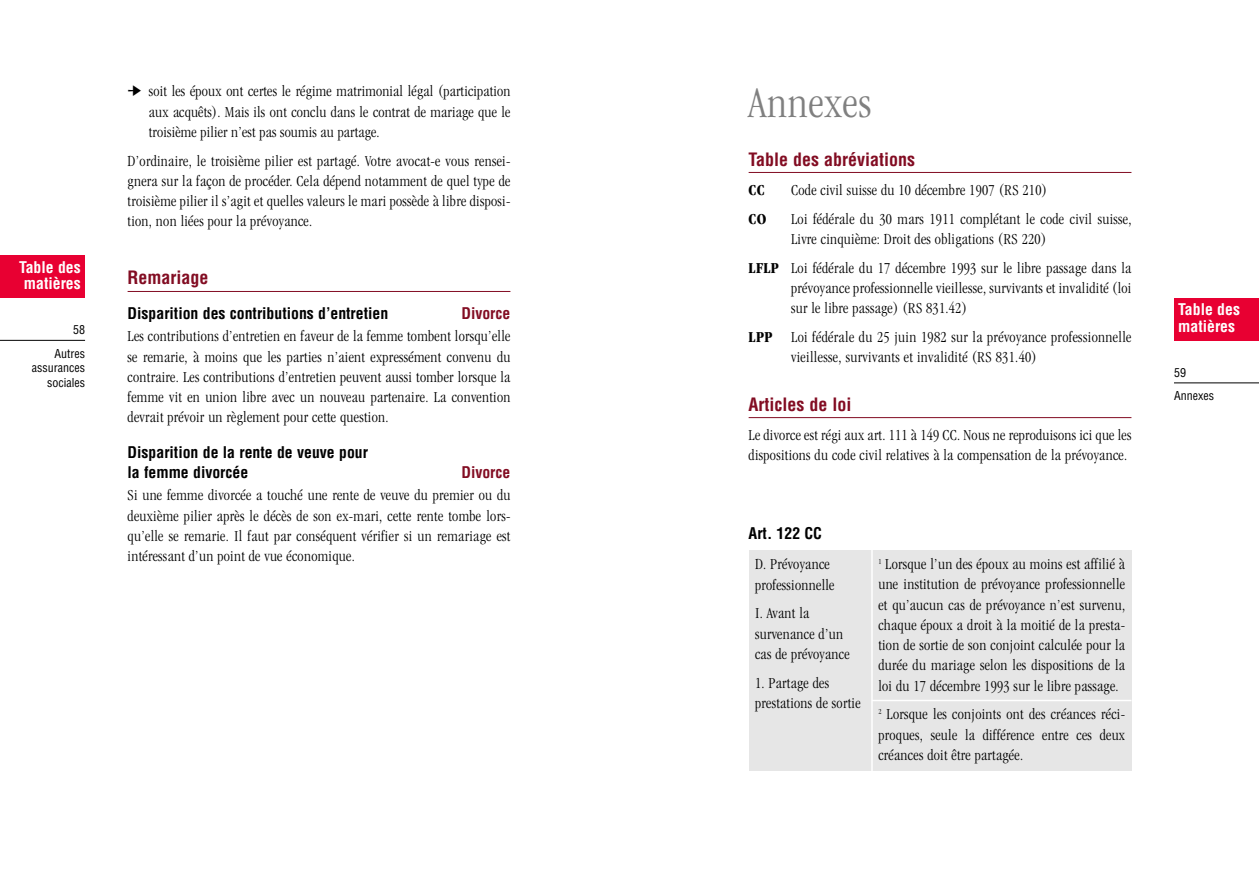
<style>
.page{position:relative;width:1259px;height:893px;background:#fff}
.page>*{position:absolute;margin:0;border:0;box-sizing:border-box;transform-origin:0 0}
.t1{font:300 condensed 45px "Garamond";letter-spacing:.02em;color:#808080}
.t2{font:700 condensed 18px "Helvetica";color:#820c22}
.t3{font:300 condensed 15.75px/20.2px "Garamond";letter-spacing:.02em;color:#000;text-align:justify}
.t4{font:700 condensed 15.75px/20.2px "Helvetica";color:#000}
.t5{font:700 condensed 15.75px/16.5px "Helvetica";color:#fff;text-align:center}
.t6{font:700 condensed 15.75px "Helvetica";color:#820c22}
.t7{font:700 condensed 15.75px "Garamond";color:#000}
.t8{font:condensed 12px/14.4px "Helvetica";color:#000;text-align:right}
.s1{font-weight:700}
</style>
<div class="page">
<div style="left:748px;top:550px;width:383px;height:220px;background:#e6e6e6"></div>
<hr style="left:1174px;top:382px;width:84px;height:1px;background:#000">
<hr style="left:748px;top:172px;width:383px;height:1px;background:#820c22">
<hr style="left:748px;top:417px;width:383px;height:1px;background:#820c22">
<hr style="left:0;top:340px;width:85px;height:1px;background:#000">
<hr style="left:128px;top:291px;width:382px;height:1px;background:#820c22">
<hr style="left:871px;top:535px;width:1px;height:251px;background:#fff">
<hr style="left:872px;top:699px;width:259px;height:2px;background:#fff">
<div style="left:0;top:255px;width:85px;height:43px;background:#e80032"></div>
<div style="left:1174px;top:298px;width:84px;height:42px;background:#e80032"></div>
<p class="t5" style="left:19px;top:260px;width:63px">Table des matières</p>
<p class="t8" style="left:73px;top:324px;width:13px">58</p>
<p class="t8" style="left:32px;top:347px;width:55px">Autres assurances sociales</p>
<p class="t3" style="left:149px;top:82px;width:363px;text-indent:-21px">➔ soit les époux ont certes le régime matrimonial légal (participation aux acquêts). Mais ils ont conclu dans le contrat de mariage que le troisième pilier n’est pas soumis au partage.</p>
<p class="t3" style="left:128px;top:151px;width:384px">D’ordinaire, le troisième pilier est partagé. Votre avocat-e vous rensei&shy;gnera sur la façon de procéder. Cela dépend notamment de quel type de troisième pilier il s’agit et quelles valeurs le mari possède à libre disposi&shy;tion, non liées pour la prévoyance.</p>
<p class="t2" style="left:128px;top:270px;width:82px">Remariage</p>
<p class="t4" style="left:128px;top:304px;width:262px">Disparition des contributions d’entretien</p>
<p class="t6" style="left:461px;top:307px;width:50px">Divorce</p>
<p class="t3" style="left:128px;top:327px;width:384px">Les contributions d’entretien en faveur de la femme tombent lorsqu’elle se remarie, à moins que les parties n’aient expressément convenu du contraire. Les contributions d’entretien peuvent aussi tomber lorsque la femme vit en union libre avec un nouveau partenaire. La convention devrait prévoir un règlement pour cette question.</p>
<p class="t4" style="left:128px;top:443px;width:242px">Disparition de la rente de veuve pour la femme divorcée</p>
<p class="t6" style="left:461px;top:466px;width:50px">Divorce</p>
<p class="t3" style="left:128px;top:486px;width:384px">Si une femme divorcée a touché une rente de veuve du premier ou du deuxième pilier après le décès de son ex-mari, cette rente tombe lors&shy;qu’elle se remarie. Il faut par conséquent vérifier si un remariage est intéressant d’un point de vue économique.</p>
<h1 class="t1" style="left:748px;top:85px;width:124px">Annexes</h1>
<p class="t2" style="left:748px;top:152px;width:168px">Table des abréviations</p>
<p class="t7" style="left:748px;top:184px;width:18px">CC</p>
<p class="t3" style="left:791px;top:181px;width:257px">Code civil suisse du 10 décembre 1907 (RS 210)</p>
<p class="t7" style="left:748px;top:212px;width:19px">CO</p>
<p class="t3" style="left:791px;top:209px;width:342px">Loi fédérale du 30 mars 1911 complétant le code civil suisse,<br>Livre cinquième: Droit des obligations (RS 220)</p>
<p class="t3" style="left:791px;top:258px;width:342px;text-indent:-43px"><span class="s1">LFLP</span> Loi fédérale du 17 décembre 1993 sur le libre passage dans la prévoyance professionnelle vieillesse, survivants et invalidité (loi sur le libre passage) (RS 831.42)</p>
<p class="t3" style="left:791px;top:328px;width:342px;text-indent:-43px"><span class="s1">LPP</span> Loi fédérale du 25 juin 1982 sur la prévoyance professionnelle vieillesse, survivants et invalidité (RS 831.40)</p>
<p class="t2" style="left:748px;top:397px;width:104px">Articles de loi</p>
<p class="t3" style="left:748px;top:426px;width:384px">Le divorce est régi aux art. 111 à 149 CC. Nous ne reproduisons ici que les dispositions du code civil relatives à la compensation de la prévoyance.</p>
<p class="t4" style="left:748px;top:525px;width:75px">Art. 122 CC</p>
<p class="t3" style="left:755px;top:555px;width:81px">D. Prévoyance professionnelle</p>
<p class="t3" style="left:755px;top:604px;width:96px;text-align:left">I. Avant la survenance d’un cas de prévoyance</p>
<p class="t3" style="left:755px;top:673px;width:107px">1. Partage des prestations de sortie</p>
<p class="t3" style="left:878px;top:555px;width:248px"><sup>1</sup> Lorsque l’un des époux au moins est affilié à une institution de prévoyance professionnelle et qu’aucun cas de prévoyance n’est survenu, chaque époux a droit à la moitié de la presta&shy;tion de sortie de son conjoint calculée pour la durée du mariage selon les dispositions de la loi du 17 décembre 1993 sur le libre passage.</p>
<p class="t3" style="left:878px;top:705px;width:248px"><sup>2</sup> Lorsque les conjoints ont des créances réci&shy;proques, seule la différence entre ces deux créances doit être partagée.</p>
<p class="t5" style="left:1178px;top:302px;width:63px;text-align:left">Table des matières</p>
<p class="t8" style="left:1174px;top:366px;width:13px">59</p>
<p class="t8" style="left:1174px;top:390px;width:41px">Annexes</p>
</div>
